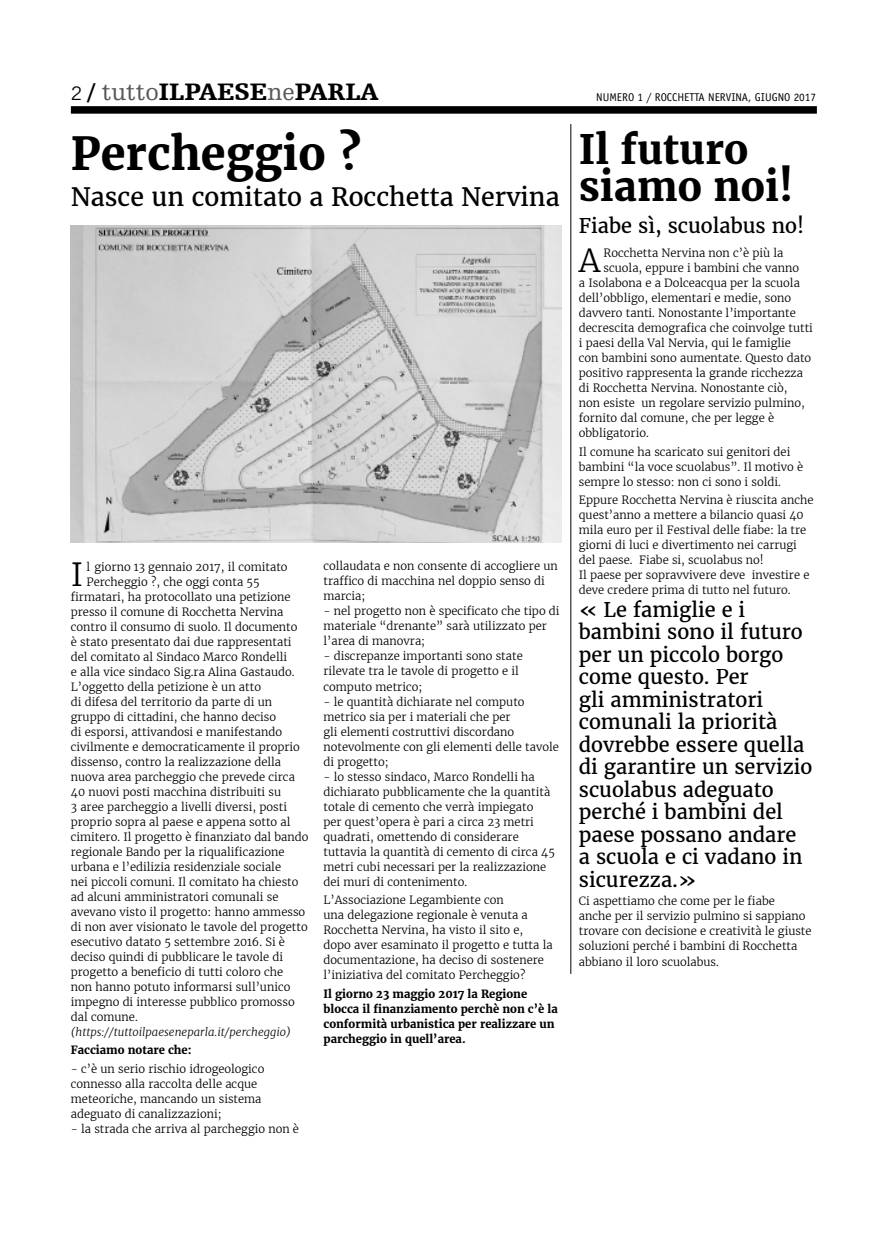
<style>
.page{position:relative;width:886px;height:1241px;background:#fff}
.page>*{position:absolute;margin:0;border:0;box-sizing:border-box;transform-origin:0 0}
.t1{font:700 45px "Merriweather";color:#000}
.t2{font:700 40px/37.5px "Merriweather";color:#000}
.t3{font:300 31.38px "Merriweather";color:#000}
.t4{font:25px "Merriweather";color:#000}
.t5{font:900 25px "Humanist Slabserif 712 BT";color:#000}
.t6{font:20px/22.5px "Merriweather";color:#000}
.t7{font:300 11.25px/15px "Merriweather";color:#000}
.t8{font:700 11.25px/15px "Merriweather";color:#000}
.t9{font:italic 300 11.25px "Merriweather";color:#000}
.t10{font:11.25px "Officina Sans";color:#000}
.s1{font-family:"Trade Gothic";font-weight:400;font-size:18.75px}
.s2{font-weight:400;color:#58585a}
</style>
<div class="page">
<div style="left:71px;top:106px;width:746px;height:8px;background:#000"></div>
<img style="left:71px;top:226px;width:490px;height:316px">
<hr style="left:570px;top:124px;width:1px;height:849px;background:#000">
<h3 class="t5" style="left:71px;top:76px;width:309px"><span class="s1">2</span> / <span class="s2">tutto</span>ILPAESE<span class="s2">ne</span>PARLA</h3>
<p class="t10" style="left:596px;top:90px;width:221px">NUMERO 1 / ROCCHETTA NERVINA, GIUGNO 2017</p>
<h1 class="t1" style="left:71px;top:123px;width:292px">Percheggio ?</h1>
<h3 class="t4" style="left:71px;top:180px;width:490px">Nasce un comitato a Rocchetta Nervina</h3>
<h3 class="t3" style="left:71px;top:553px;width:14px">I</h3>
<p class="t7" style="left:87px;top:558px;width:203px">l giorno 13 gennaio 2017, il comitato</p>
<p class="t7" style="left:87px;top:573px;width:175px">Percheggio ?, che oggi conta 55</p>
<p class="t7" style="left:71px;top:588px;width:221px">firmatari, ha protocollato una petizione</p>
<p class="t7" style="left:71px;top:603px;width:214px">presso il comune di Rocchetta Nervina</p>
<p class="t7" style="left:71px;top:618px;width:228px">contro il consumo di suolo. Il documento</p>
<p class="t7" style="left:71px;top:633px;width:222px">è stato presentato dai due rappresentati</p>
<p class="t7" style="left:71px;top:648px;width:218px">del comitato al Sindaco Marco Rondelli</p>
<p class="t7" style="left:71px;top:663px;width:225px">e alla vice sindaco Sig.ra Alina Gastaudo.</p>
<p class="t7" style="left:71px;top:678px;width:192px">L’oggetto della petizione è un atto</p>
<p class="t7" style="left:71px;top:693px;width:203px">di difesa del territorio da parte di un</p>
<p class="t7" style="left:71px;top:708px;width:207px">gruppo di cittadini, che hanno deciso</p>
<p class="t7" style="left:71px;top:723px;width:213px">di esporsi, attivandosi e manifestando</p>
<p class="t7" style="left:71px;top:738px;width:230px">civilmente e democraticamente il proprio</p>
<p class="t7" style="left:71px;top:753px;width:212px">dissenso, contro la realizzazione della</p>
<p class="t7" style="left:71px;top:768px;width:226px">nuova area parcheggio che prevede circa</p>
<p class="t7" style="left:71px;top:783px;width:212px">40 nuovi posti macchina distribuiti su</p>
<p class="t7" style="left:71px;top:798px;width:218px">3 aree parcheggio a livelli diversi, posti</p>
<p class="t7" style="left:71px;top:813px;width:221px">proprio sopra al paese e appena sotto al</p>
<p class="t7" style="left:71px;top:828px;width:239px">cimitero. Il progetto è finanziato dal bando</p>
<p class="t7" style="left:71px;top:843px;width:215px">regionale Bando per la riqualificazione</p>
<p class="t7" style="left:71px;top:858px;width:212px">urbana e l’edilizia residenziale sociale</p>
<p class="t7" style="left:71px;top:873px;width:229px">nei piccoli comuni. Il comitato ha chiesto</p>
<p class="t7" style="left:71px;top:888px;width:209px">ad alcuni amministratori comunali se</p>
<p class="t7" style="left:71px;top:903px;width:236px">avevano visto il progetto: hanno ammesso</p>
<p class="t7" style="left:71px;top:918px;width:238px">di non aver visionato le tavole del progetto</p>
<p class="t7" style="left:71px;top:933px;width:216px">esecutivo datato 5 settembre 2016. Si è</p>
<p class="t7" style="left:71px;top:948px;width:214px">deciso quindi di pubblicare le tavole di</p>
<p class="t7" style="left:71px;top:963px;width:214px">progetto a beneficio di tutti coloro che</p>
<p class="t7" style="left:71px;top:978px;width:221px">non hanno potuto informarsi sull’unico</p>
<p class="t7" style="left:71px;top:993px;width:225px">impegno di interesse pubblico promosso</p>
<p class="t7" style="left:71px;top:1008px;width:68px">dal comune.</p>
<p class="t9" style="left:71px;top:1024px;width:221px">(https://tuttoilpaeseneparla.it/percheggio)</p>
<p class="t8" style="left:71px;top:1042px;width:122px">Facciamo notare che:</p>
<p class="t7" style="left:71px;top:1060px;width:195px">- c’è un serio rischio idrogeologico connesso alla raccolta delle acque meteoriche, mancando un sistema adeguato di canalizzazioni;</p>
<p class="t7" style="left:71px;top:1120px;width:230px">- la strada che arriva al parcheggio non è</p>
<p class="t7" style="left:323px;top:558px;width:236px">collaudata e non consente di accogliere un traffico di macchina nel doppio senso di marcia;</p>
<p class="t7" style="left:323px;top:603px;width:238px">- nel progetto non è specificato che tipo di materiale “drenante” sarà utilizzato per l’area di manovra;</p>
<p class="t7" style="left:323px;top:648px;width:201px">- discrepanze importanti sono state rilevate tra le tavole di progetto e il computo metrico;</p>
<p class="t7" style="left:323px;top:693px;width:237px">- le quantità dichiarate nel computo metrico sia per i materiali che per<br>gli elementi costruttivi discordano notevolmente con gli elementi delle tavole di progetto;</p>
<p class="t7" style="left:323px;top:768px;width:233px">- lo stesso sindaco, Marco Rondelli ha dichiarato pubblicamente che la quantità totale di cemento che verrà impiegato<br>per quest’opera è pari a circa 23 metri quadrati, omettendo di considerare tuttavia la quantità di cemento di circa 45 metri cubi necessari per la realizzazione dei muri di contenimento.</p>
<p class="t7" style="left:323px;top:892px;width:231px">L’Associazione Legambiente con<br>una delegazione regionale è venuta a Rocchetta Nervina, ha visto il sito e, dopo aver esaminato il progetto e tutta la documentazione, ha deciso di sostenere l’iniziativa del comitato Percheggio?</p>
<p class="t8" style="left:323px;top:985px;width:236px">Il giorno 23 maggio 2017 la Regione blocca il finanziamento perchè non c’è la conformità urbanistica per realizzare un parcheggio in quell’area.</p>
<h2 class="t2" style="left:579px;top:130px;width:216px">Il futuro siamo noi!</h2>
<h3 class="t6" style="left:579px;top:214px;width:227px">Fiabe sì, scuolabus no!</h3>
<h3 class="t3" style="left:579px;top:239px;width:23px">A</h3>
<p class="t7" style="left:603px;top:245px;width:181px">Rocchetta Nervina non c’è più la</p>
<p class="t7" style="left:603px;top:260px;width:197px">scuola, eppure i bambini che vanno</p>
<p class="t7" style="left:579px;top:275px;width:223px">a Isolabona e a Dolceacqua per la scuola</p>
<p class="t7" style="left:579px;top:290px;width:214px">dell’obbligo, elementari e medie, sono</p>
<p class="t7" style="left:579px;top:305px;width:219px">davvero tanti. Nonostante l’importante</p>
<p class="t7" style="left:579px;top:320px;width:236px">decrescita demografica che coinvolge tutti</p>
<p class="t7" style="left:579px;top:335px;width:214px">i paesi della Val Nervia, qui le famiglie</p>
<p class="t7" style="left:579px;top:350px;width:234px">con bambini sono aumentate. Questo dato</p>
<p class="t7" style="left:579px;top:365px;width:226px">positivo rappresenta la grande ricchezza</p>
<p class="t7" style="left:579px;top:380px;width:210px">di Rocchetta Nervina. Nonostante ciò,</p>
<p class="t7" style="left:579px;top:395px;width:227px">non esiste un regolare servizio pulmino,</p>
<p class="t7" style="left:579px;top:410px;width:197px">fornito dal comune, che per legge è</p>
<p class="t7" style="left:579px;top:425px;width:71px">obbligatorio.</p>
<p class="t7" style="left:579px;top:443px;width:226px">Il comune ha scaricato sui genitori dei bambini “la voce scuolabus”. Il motivo è sempre lo stesso: non ci sono i soldi.</p>
<p class="t7" style="left:579px;top:492px;width:236px">Eppure Rocchetta Nervina è riuscita anche quest’anno a mettere a bilancio quasi 40 mila euro per il Festival delle fiabe: la tre giorni di luci e divertimento nei carrugi del paese. Fiabe si, scuolabus no!<br>Il paese per sopravvivere deve investire e deve credere prima di tutto nel futuro.</p>
<p class="t6" style="left:579px;top:597px;width:235px">« Le famiglie e i bambini sono il futuro per un piccolo borgo come questo. Per<br>gli amministratori comunali la priorità dovrebbe essere quella di garantire un servizio scuolabus adeguato perché i bambini del paese possano andare a scuola e ci vadano in sicurezza.»</p>
<p class="t7" style="left:579px;top:893px;width:234px">Ci aspettiamo che come per le fiabe<br>anche per il servizio pulmino si sappiano trovare con decisione e creatività le giuste soluzioni perché i bambini di Rocchetta abbiano il loro scuolabus.</p>
</div>
